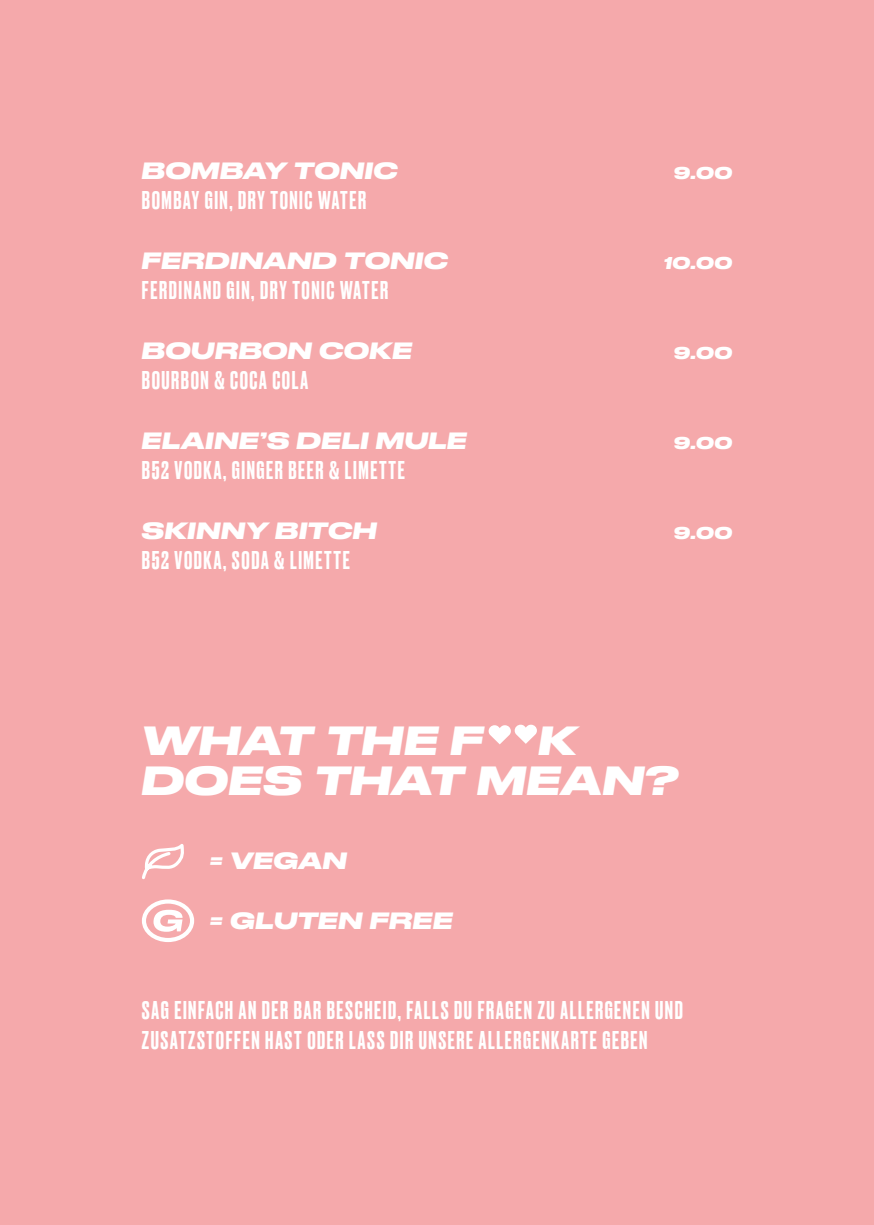
<style>
.page{position:relative;width:874px;height:1225px;background:#fff}
.page>*{position:absolute;margin:0;border:0;box-sizing:border-box;transform-origin:0 0}
.t1{font:italic 700 38px/40px "Druk Wide TT";letter-spacing:.025em;color:#fff}
.Body{font:500 24px/30px "Druk TT";letter-spacing:.07em;color:#fff}
.t2{font:italic 700 22px "Druk Wide TT";letter-spacing:.03em;color:#fff}
.Price{font:italic 700 16px "Druk Wide TT";letter-spacing:.035em;color:#fff}
</style>
<div class="page">
<div style="left:0;top:0;width:873px;height:1225px;background:#f5a9ab"></div>
<svg style="left:488px;top:724px;width:48px;height:20px"></svg>
<svg style="left:142px;top:844px;width:42px;height:35px"></svg>
<div style="left:142px;top:899px;width:52px;height:43px;border:4px solid #fff;border-radius:50%"></div>
<svg style="left:153px;top:909px;width:29px;height:22px"></svg>
<p class="t2" style="left:142px;top:153px;width:257px">BOMBAY TONIC</p>
<p class="Body" style="left:142px;top:184px;width:226px">BOMBAY GIN, DRY TONIC WATER</p>
<p class="t2" style="left:142px;top:243px;width:307px">FERDINAND TONIC</p>
<p class="Body" style="left:142px;top:274px;width:248px">FERDINAND GIN, DRY TONIC WATER</p>
<p class="t2" style="left:142px;top:333px;width:271px">BOURBON COKE</p>
<p class="Body" style="left:142px;top:364px;width:167px">BOURBON &amp; COCA COLA</p>
<p class="t2" style="left:142px;top:423px;width:326px">ELAINE’S DELI MULE</p>
<p class="Body" style="left:142px;top:454px;width:264px">B52 VODKA, GINGER BEER &amp; LIMETTE</p>
<p class="t2" style="left:142px;top:513px;width:236px">SKINNY BITCH</p>
<p class="Body" style="left:142px;top:544px;width:209px">B52 VODKA, SODA &amp; LIMETTE</p>
<p class="Price" style="left:673px;top:160px;width:60px">9.00</p>
<p class="Price" style="left:663px;top:250px;width:70px">10.00</p>
<p class="Price" style="left:673px;top:340px;width:60px">9.00</p>
<p class="Price" style="left:673px;top:430px;width:60px">9.00</p>
<p class="Price" style="left:673px;top:520px;width:60px">9.00</p>
<p class="t1" style="left:142px;top:718px;width:537px;text-indent:396px">K<br>DOES THAT MEAN?</p>
<p class="t1" style="left:142px;top:718px;width:343px">WHAT THE F</p>
<p class="t2" style="left:210px;top:843px;width:138px">= VEGAN</p>
<p class="t2" style="left:210px;top:903px;width:244px">= GLUTEN FREE</p>
<p class="Body" style="left:142px;top:994px;width:542px">SAG EINFACH AN DER BAR BESCHEID, FALLS DU FRAGEN ZU ALLERGENEN UND<br>ZUSATZSTOFFEN HAST ODER LASS DIR UNSERE ALLERGENKARTE GEBEN</p>
</div>
